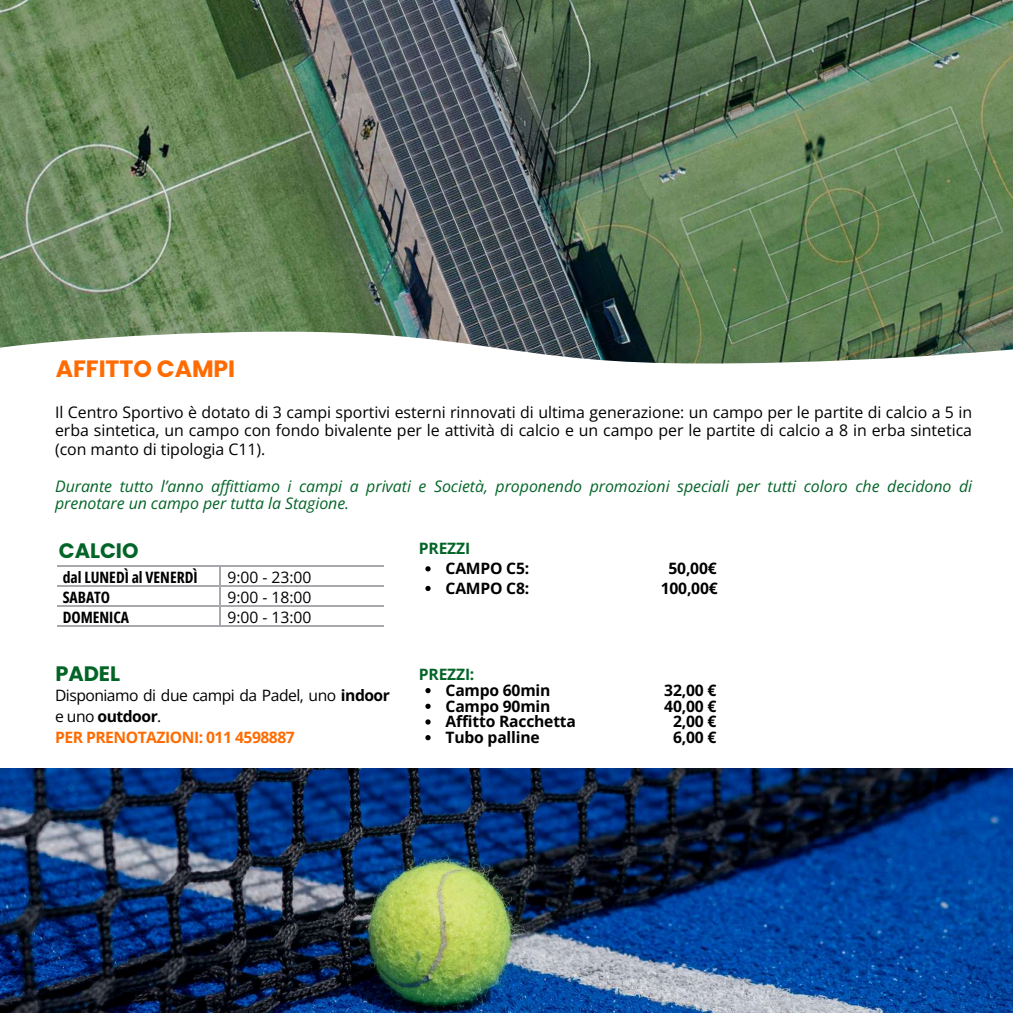
<style>
.page{position:relative;width:1013px;height:1013px;background:#fff}
.page>*{position:absolute;margin:0;border:0;box-sizing:border-box;transform-origin:0 0}
.t1{font:700 23.62px "Poppins";letter-spacing:-.005em;color:#ff6b00}
.t2{font:700 20.88px "Poppins";letter-spacing:-.005em;color:#036427}
.t3{font:15.88px/18.5px "Open Sans";letter-spacing:-.005em;color:#000;text-align:justify}
.t4{font:italic 15.88px/17.2px "Open Sans";letter-spacing:-.005em;color:#036427}
.t5{font:15.62px/19.6px "Open Sans";letter-spacing:-.03em;color:#000;text-align:justify}
.t6{font:700 15.62px/15.6px "Open Sans";letter-spacing:-.01em;color:#000}
.t7{font:700 15.62px/19.6px "Open Sans Condensed";color:#000}
.t8{font:700 15.62px "Open Sans";letter-spacing:-.015em;color:#036427}
.s1{font-weight:700}
.s2{font-weight:700;color:#ff6b00}
</style>
<div class="page">
<img style="left:0;top:0;width:1012px;height:331px">
<img style="left:0;top:331px;width:1012px;height:33px">
<hr style="left:57px;top:566px;width:163px;height:1px;background:#a7a9ac">
<hr style="left:220px;top:566px;width:163px;height:1px;background:#a7a9ac">
<hr style="left:57px;top:585px;width:163px;height:1px;background:#a7a9ac">
<hr style="left:220px;top:585px;width:163px;height:1px;background:#a7a9ac">
<hr style="left:57px;top:605px;width:163px;height:1px;background:#a7a9ac">
<hr style="left:220px;top:605px;width:163px;height:1px;background:#a7a9ac">
<svg style="left:220px;top:567px;width:1px;height:58px"></svg>
<hr style="left:57px;top:625px;width:163px;height:1px;background:#a7a9ac">
<hr style="left:220px;top:625px;width:163px;height:1px;background:#a7a9ac">
<img style="left:0;top:768px;width:1012px;height:244px">
<svg style="left:425px;top:566px;width:5px;height:5px"></svg>
<svg style="left:425px;top:586px;width:5px;height:5px"></svg>
<svg style="left:425px;top:688px;width:5px;height:5px"></svg>
<svg style="left:425px;top:703px;width:5px;height:6px"></svg>
<svg style="left:425px;top:719px;width:5px;height:5px"></svg>
<svg style="left:425px;top:735px;width:5px;height:5px"></svg>
<h1 class="t1" style="left:56px;top:352px;width:181px">AFFITTO CAMPI</h1>
<p class="t3" style="left:55px;top:402px;width:918px">Il Centro Sportivo è dotato di 3 campi sportivi esterni rinnovati di ultima generazione: un campo per le partite di calcio a 5 in erba sintetica, un campo con fondo bivalente per le attività di calcio e un campo per le partite di calcio a 8 in erba sintetica (con manto di tipologia C11).</p>
<p class="t4" style="left:55px;top:477px;width:918px">Durante tutto l’anno affittiamo i campi a privati e Società, proponendo promozioni speciali per tutti coloro che decidono di prenotare un campo per tutta la Stagione.</p>
<p class="t8" style="left:419px;top:538px;width:53px">PREZZI</p>
<p class="t6" style="left:445px;top:560px;width:85px">CAMPO C5:</p>
<p class="t6" style="left:668px;top:560px;width:50px">50,00€</p>
<p class="t6" style="left:445px;top:580px;width:85px">CAMPO C8:</p>
<p class="t6" style="left:660px;top:580px;width:59px">100,00€</p>
<h2 class="t2" style="left:59px;top:536px;width:81px">CALCIO</h2>
<p class="t7" style="left:63px;top:567px;width:136px">dal LUNEDÌ al VENERDÌ<br>SABATO<br>DOMENICA</p>
<p class="t5" style="left:227px;top:567px;width:86px">9:00 - 23:00<br>9:00 - 18:00<br>9:00 - 13:00</p>
<h2 class="t2" style="left:55px;top:659px;width:66px">PADEL</h2>
<p class="t5" style="left:55px;top:685px;width:336px;line-height:20.9px;text-align:left">Disponiamo di due campi da Padel, uno <span class="s1">indoor </span>e uno <span class="s1">outdoor</span>.<br><span class="s2">PER PRENOTAZIONI: 011 4598887</span></p>
<p class="t8" style="left:419px;top:663px;width:57px">PREZZI:</p>
<p class="t6" style="left:445px;top:682px;width:132px">Campo 60min<br>Campo 90min<br>Affitto Racchetta<br>Tubo palline</p>
<p class="t6" style="left:664px;top:682px;width:54px;text-align:center">32,00 €<br>40,00 €<br>2,00 €<br>6,00 €</p>
</div>
